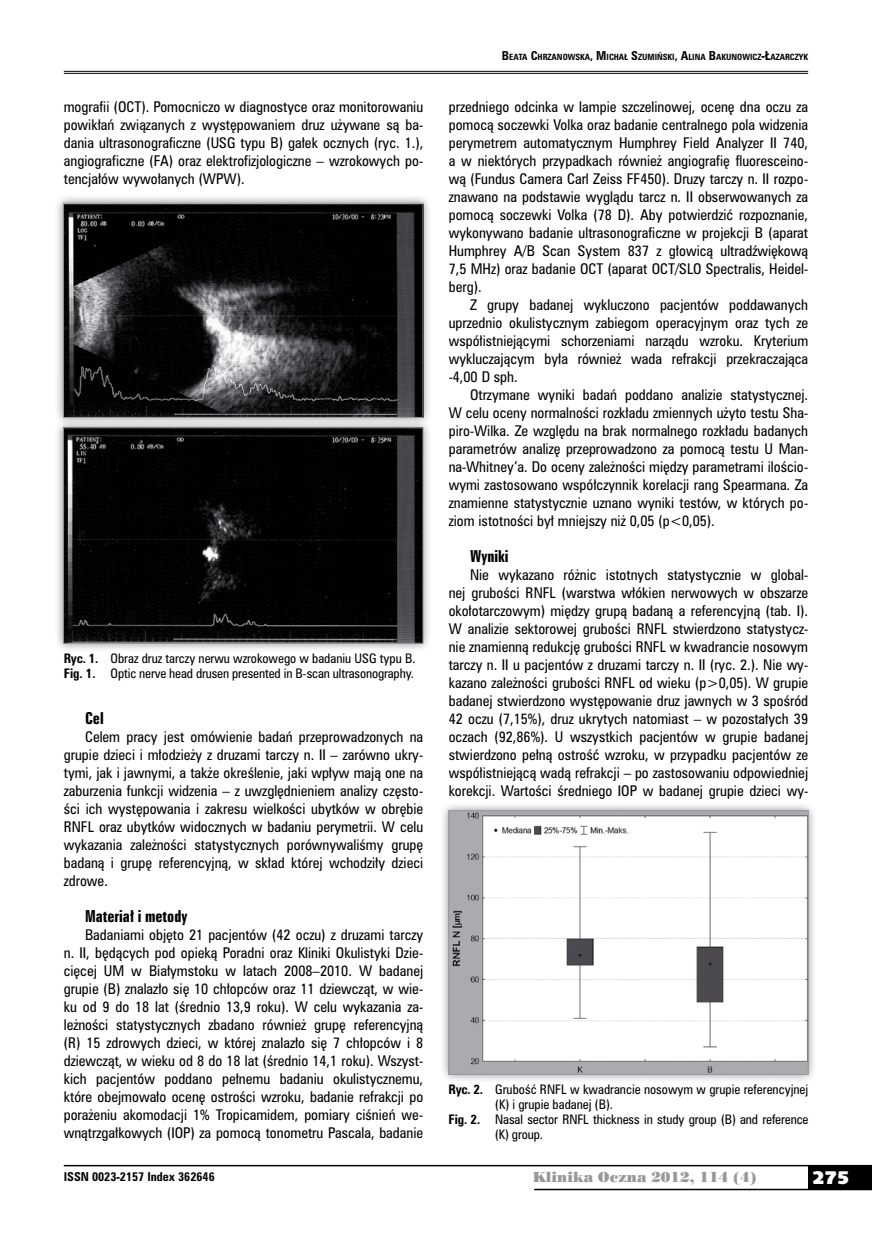
<style>
.page{position:relative;width:872px;height:1234px;background:#fff}
.page>*{position:absolute;margin:0;border:0;box-sizing:border-box;transform-origin:0 0}
.t1{font:18px "Humanst 531 U Blk PL";color:#fff}
.t2{font:15px "Zurich Bd X Cn PL";color:#000}
.t3{font:13.5px/18px "Zurich Cn PL";color:#000;text-align:justify}
.t4{font:13.5px "Poster Bodoni PL";color:#98989c}
.t5{font:12px/15px "Zurich Cn PL";color:#000}
.t6{font:700 11.25px "Zurich Cn PL";color:#000}
.t7{font:700 7.8px "Zurich Cn PL";color:#000}
.s1{font-weight:700}
.s2{font-size:11.25px}
</style>
<div class="page">
<div style="left:808px;top:1165px;width:64px;height:24px;background:#000"></div>
<hr style="left:64px;top:1164px;width:808px;height:2px;background:#000">
<hr style="left:534px;top:1188px;width:338px;height:1px;background:#000">
<hr style="left:64px;top:71px;width:744px;height:1px;background:#000">
<hr style="left:64px;top:73px;width:744px;height:1px;background:#000">
<div style="left:54px;top:194px;width:378px;height:233px;background:#000;opacity:.45"></div>
<img style="left:65px;top:205px;width:356px;height:210px">
<div style="left:63px;top:203px;width:360px;height:214px;border:1px solid #98989c"></div>
<div style="left:54px;top:418px;width:378px;height:234px;background:#000;opacity:.45"></div>
<img style="left:65px;top:429px;width:356px;height:212px">
<div style="left:63px;top:427px;width:360px;height:216px;border:1px solid #98989c"></div>
<div style="left:439px;top:801px;width:378px;height:282px;background:#000;opacity:.45"></div>
<img style="left:450px;top:812px;width:356px;height:260px">
<div style="left:448px;top:810px;width:360px;height:264px;border:1px solid #98989c"></div>
<p class="t3" style="left:64px;top:97px;width:361px">mografii (OCT). Pomocniczo w diagnostyce oraz monitorowaniu powikłań związanych z występowaniem druz używane są ba&shy;dania ultrasonograficzne (USG typu B) gałek ocznych (ryc. 1.), angiograficzne (FA) oraz elektrofizjologiczne – wzrokowych po&shy;tencjałów wywołanych (WPW).</p>
<p class="t5" style="left:64px;top:650px;width:353px"><span class="s1">Ryc. 1.</span> Obraz druz tarczy nerwu wzrokowego w badaniu USG typu B.<br><span class="s1">Fig. 1.</span> Optic nerve head drusen presented in B-scan ultrasonography.</p>
<p class="t2" style="left:85px;top:708px;width:20px">Cel</p>
<p class="t3" style="left:64px;top:727px;width:361px;text-indent:21px">Celem pracy jest omówienie badań przeprowadzonych na grupie dzieci i młodzieży z druzami tarczy n. II – zarówno ukry&shy;tymi, jak i jawnymi, a także określenie, jaki wpływ mają one na zaburzenia funkcji widzenia – z uwzględnieniem analizy często&shy;ści ich występowania i zakresu wielkości ubytków w obrębie RNFL oraz ubytków widocznych w badaniu perymetrii. W celu wykazania zależności statystycznych porównywaliśmy grupę badaną i grupę referencyjną, w skład której wchodziły dzieci zdrowe.</p>
<p class="t2" style="left:85px;top:906px;width:104px">Materiał i metody</p>
<p class="t3" style="left:64px;top:925px;width:361px;text-indent:21px">Badaniami objęto 21 pacjentów (42 oczu) z druzami tarczy n. II, będących pod opieką Poradni oraz Kliniki Okulistyki Dzie&shy;cięcej UM w Białymstoku w latach 2008–2010. W badanej grupie (B) znalazło się 10 chłopców oraz 11 dziewcząt, w wie&shy;ku od 9 do 18 lat (średnio 13,9 roku). W celu wykazania za&shy;leżności statystycznych zbadano również grupę referencyjną (R) 15 zdrowych dzieci, w której znalazło się 7 chłopców i 8 dziewcząt, w wieku od 8 do 18 lat (średnio 14,1 roku). Wszyst&shy;kich pacjentów poddano pełnemu badaniu okulistycznemu, które obejmowało ocenę ostrości wzroku, badanie refrakcji po porażeniu akomodacji 1% Tropicamidem, pomiary ciśnień we&shy;wnątrzgałkowych (IOP) za pomocą tonometru Pascala, badanie</p>
<p class="t7" style="left:502px;top:52px;width:308px"><span class="s2">B</span>EATA <span class="s2">C</span>HRZANOWSKA<span class="s2">, M</span>ICHAŁ <span class="s2">S</span>ZUMIŃSKI<span class="s2">, A</span>LINA <span class="s2">B</span>AKUNOWICZ<span class="s2">-Ł</span>AZARCZYK</p>
<p class="t3" style="left:449px;top:97px;width:361px">przedniego odcinka w lampie szczelinowej, ocenę dna oczu za pomocą soczewki Volka oraz badanie centralnego pola widzenia perymetrem automatycznym Humphrey Field Analyzer II 740, a w niektórych przypadkach również angiografię fluoresceino&shy;wą (Fundus Camera Carl Zeiss FF450). Druzy tarczy n. II rozpo&shy;znawano na podstawie wyglądu tarcz n. II obserwowanych za pomocą soczewki Volka (78 D). Aby potwierdzić rozpoznanie, wykonywano badanie ultrasonograficzne w projekcji B (aparat Humphrey A/B Scan System 837 z głowicą ultradźwiękową 7,5 MHz) oraz badanie OCT (aparat OCT/SLO Spectralis, Heidel&shy;berg).</p>
<p class="t3" style="left:449px;top:295px;width:361px;text-indent:21px">Z grupy badanej wykluczono pacjentów poddawanych uprzednio okulistycznym zabiegom operacyjnym oraz tych ze współistniejącymi schorzeniami narządu wzroku. Kryterium wykluczającym była również wada refrakcji przekraczająca -4,00 D sph.</p>
<p class="t3" style="left:449px;top:385px;width:361px;text-indent:21px">Otrzymane wyniki badań poddano analizie statystycznej.<br>W celu oceny normalności rozkładu zmiennych użyto testu Sha&shy;piro-Wilka. Ze względu na brak normalnego rozkładu badanych parametrów analizę przeprowadzono za pomocą testu U Man&shy;na-Whitney’a. Do oceny zależności między parametrami ilościo&shy;wymi zastosowano współczynnik korelacji rang Spearmana. Za znamienne statystycznie uznano wyniki testów, w których po&shy;ziom istotności był mniejszy niż 0,05 (p&lt;0,05).</p>
<p class="t2" style="left:470px;top:546px;width:40px">Wyniki</p>
<p class="t3" style="left:449px;top:565px;width:361px;text-indent:21px">Nie wykazano różnic istotnych statystycznie w global&shy;nej grubości RNFL (warstwa włókien nerwowych w obszarze okołotarczowym) między grupą badaną a referencyjną (tab. I).<br>W analizie sektorowej grubości RNFL stwierdzono statystycz&shy;nie znamienną redukcję grubości RNFL w kwadrancie nosowym tarczy n. II u pacjentów z druzami tarczy n. II (ryc. 2.). Nie wy&shy;kazano zależności grubości RNFL od wieku (p&gt;0,05). W grupie badanej stwierdzono występowanie druz jawnych w 3 spośród 42 oczu (7,15%), druz ukrytych natomiast – w pozostałych 39 oczach (92,86%). U wszystkich pacjentów w grupie badanej stwierdzono pełną ostrość wzroku, w przypadku pacjentów ze współistniejącą wadą refrakcji – po zastosowaniu odpowiedniej korekcji. Wartości średniego IOP w badanej grupie dzieci wy-</p>
<p class="t5" style="left:448px;top:1081px;width:361px"><span class="s1">Ryc. 2.</span> Grubość RNFL w kwadrancie nosowym w grupie referencyjnej</p>
<p class="t5" style="left:495px;top:1096px;width:119px">(K) i grupie badanej (B).</p>
<p class="t5" style="left:448px;top:1111px;width:361px"><span class="s1">Fig. 2.</span> Nasal sector RNFL thickness in study group (B) and reference</p>
<p class="t5" style="left:495px;top:1126px;width:49px">(K) group.</p>
<p class="t6" style="left:64px;top:1168px;width:152px">ISSN 0023-2157 Index 362646</p>
<p class="t4" style="left:532px;top:1168px;width:225px">Klinika Oczna 2012, 114 (4)</p>
<h1 class="t1" style="left:812px;top:1165px;width:38px">275</h1>
</div>
